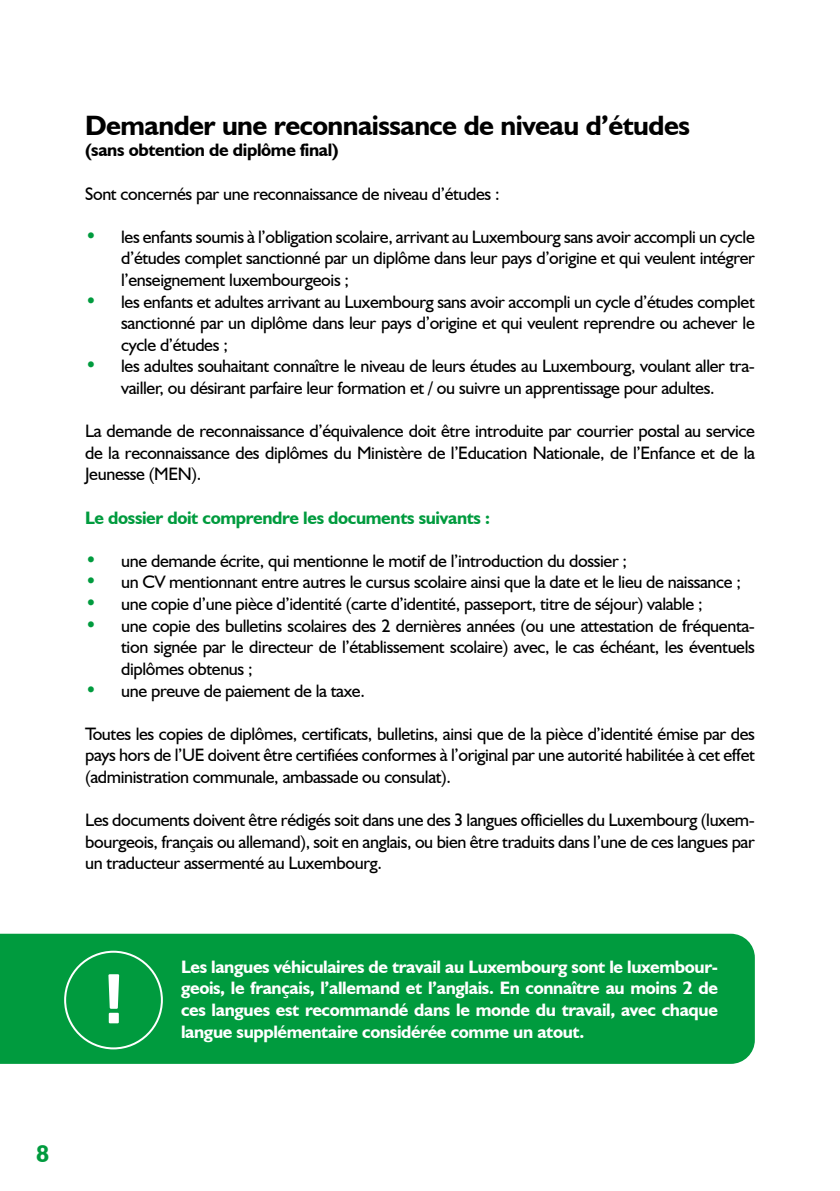
<style>
.page{position:relative;width:840px;height:1191px;background:#fff}
.page>*{position:absolute;margin:0;border:0;box-sizing:border-box;transform-origin:0 0}
.t1{font:700 64px "Neo Sans";color:#fff}
.t2{font:700 28px "Humanist 521 BT";letter-spacing:-.02em;color:#000}
.t3{font:700 24px "Humanist 521 BT";color:#009b3e}
.t4{font:18px/21.6px "Humanist 521 BT";letter-spacing:-.02em;color:#000;text-align:justify}
.t5{font:700 18px/21.6px "Humanist 521 BT";letter-spacing:-.02em;color:#fff;text-align:justify}
.t6{font:700 18px "Humanist 521 BT";letter-spacing:-.02em;color:#009b3e}
.t7{font:700 18px "Humanist 521 BT";letter-spacing:-.02em;color:#000}
.s1{font-weight:700;font-size:20px;color:#009b3e}
</style>
<div class="page">
<div style="left:0;top:933px;width:754px;height:130px;background:#009b3e"></div>
<div style="left:65px;top:951px;width:97px;height:97px;background:#009b3e;border-radius:50%"></div>
<div style="left:64px;top:950px;width:99px;height:99px;border:2px solid #fff;border-radius:50%"></div>
<h2 class="t2" style="left:85px;top:108px;width:606px">Demander une reconnaissance de niveau d’études</h2>
<p class="t7" style="left:85px;top:139px;width:255px">(sans obtention de diplôme final)</p>
<p class="t4" style="left:85px;top:182px;width:416px">Sont concernés par une reconnaissance de niveau d’études :</p>
<p class="t4" style="left:121px;top:225px;width:635px;text-indent:-36px"><span class="s1">•</span> les enfants soumis à l’obligation scolaire, arrivant au Luxembourg sans avoir accompli un cycle d’études complet sanctionné par un diplôme dans leur pays d’origine et qui veulent intégrer l’enseignement luxembourgeois ;</p>
<p class="t4" style="left:121px;top:290px;width:634px;text-indent:-36px"><span class="s1">•</span> les enfants et adultes arrivant au Luxembourg sans avoir accompli un cycle d’études complet sanctionné par un diplôme dans leur pays d’origine et qui veulent reprendre ou achever le cycle d’études ;</p>
<p class="t4" style="left:85px;top:355px;width:671px;text-align:center"><span class="s1">•</span> les adultes souhaitant connaître le niveau de leurs études au Luxembourg, voulant aller tra&shy;vailler, ou désirant parfaire leur formation et / ou suivre un apprentissage pour adultes.</p>
<p class="t4" style="left:85px;top:420px;width:671px">La demande de reconnaissance d’équivalence doit être introduite par courrier postal au service de la reconnaissance des diplômes du Ministère de l’Education Nationale, de l’Enfance et de la Jeunesse (MEN).</p>
<p class="t6" style="left:85px;top:506px;width:406px">Le dossier doit comprendre les documents suivants :</p>
<p class="t4" style="left:85px;top:549px;width:543px"><span class="s1">•</span> une demande écrite, qui mentionne le motif de l’introduction du dossier ;</p>
<p class="t4" style="left:85px;top:571px;width:657px"><span class="s1">•</span> un CV mentionnant entre autres le cursus scolaire ainsi que la date et le lieu de naissance ;</p>
<p class="t4" style="left:85px;top:593px;width:618px"><span class="s1">•</span> une copie d’une pièce d’identité (carte d’identité, passeport, titre de séjour) valable ;</p>
<p class="t4" style="left:121px;top:614px;width:635px;text-indent:-36px"><span class="s1">•</span> une copie des bulletins scolaires des 2 dernières années (ou une attestation de fréquenta&shy;tion signée par le directeur de l’établissement scolaire) avec, le cas échéant, les éventuels diplômes obtenus ;</p>
<p class="t4" style="left:85px;top:679px;width:281px"><span class="s1">•</span> une preuve de paiement de la taxe.</p>
<p class="t4" style="left:85px;top:722px;width:671px">Toutes les copies de diplômes, certificats, bulletins, ainsi que de la pièce d’identité émise par des pays hors de l’UE doivent être certifiées conformes à l’original par une autorité habilitée à cet effet (administration communale, ambassade ou consulat).</p>
<p class="t4" style="left:85px;top:809px;width:671px">Les documents doivent être rédigés soit dans une des 3 langues officielles du Luxembourg (luxem&shy;bourgeois, français ou allemand), soit en anglais, ou bien être traduits dans l’une de ces langues par un traducteur assermenté au Luxembourg.</p>
<h1 class="t1" style="left:105px;top:958px;width:19px">!</h1>
<p class="t5" style="left:181px;top:955px;width:538px">Les langues véhiculaires de travail au Luxembourg sont le luxembour&shy;geois, le français, l’allemand et l’anglais. En connaître au moins 2 de ces langues est recommandé dans le monde du travail, avec chaque langue supplémentaire considérée comme un atout.</p>
<h3 class="t3" style="left:36px;top:1139px;width:15px">8</h3>
</div>
